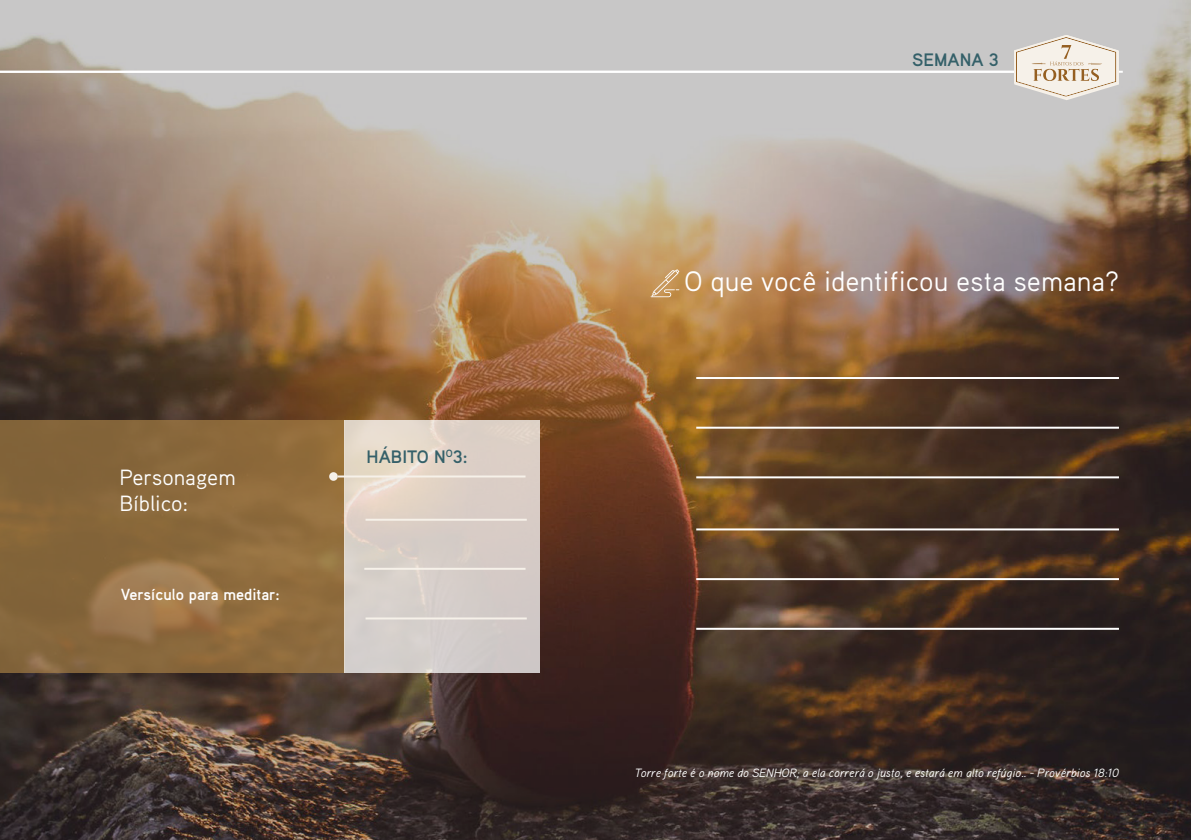
<style>
.page{position:relative;width:1191px;height:840px;background:#fff}
.page>*{position:absolute;margin:0;border:0;box-sizing:border-box;transform-origin:0 0}
.t1{font:28px "Aaux Pro OT";color:#fff}
.t2{font:22px/26.4px "Aaux Pro OT";color:#fff}
.t3{font:700 18px "Aaux Pro OT";color:#346069}
.t4{font:700 16px "Aaux Pro OT";color:#fff}
.t5{font:italic 12px "Aaux Pro OT";color:#fff}
</style>
<div class="page">
<img style="left:0;top:0;width:1191px;height:839px">
<hr style="left:0;top:71px;width:1122px;height:2px;background:#fff">
<svg style="left:0;top:420px;width:344px;height:252px;background:#8c6a3d"></svg>
<hr style="left:696px;top:528px;width:423px;height:2px;background:#fff">
<hr style="left:696px;top:377px;width:423px;height:2px;background:#fff">
<hr style="left:696px;top:577px;width:423px;height:2px;background:#fff">
<hr style="left:696px;top:426px;width:423px;height:2px;background:#fff">
<hr style="left:696px;top:627px;width:423px;height:2px;background:#fff">
<hr style="left:696px;top:476px;width:423px;height:2px;background:#fff">
<svg style="left:650px;top:269px;width:29px;height:28px"></svg>
<svg style="left:344px;top:420px;width:196px;height:252px;background:#dad0c8"></svg>
<div style="left:329px;top:472px;width:9px;height:8px;background:#f6f1e9;border-radius:50%"></div>
<hr style="left:338px;top:475px;width:187px;height:2px;background:#f6f1e9">
<hr style="left:365px;top:518px;width:162px;height:2px;background:#f6f1e9">
<hr style="left:364px;top:567px;width:161px;height:2px;background:#f6f1e9">
<hr style="left:365px;top:617px;width:162px;height:2px;background:#f6f1e9">
<svg style="left:1014px;top:35px;width:105px;height:65px;background:#e2dacf"></svg>
<p class="t2" style="left:119px;top:463px;width:118px">Personagem<br>Bíblico:</p>
<p class="t4" style="left:121px;top:584px;width:161px">Versículo para meditar:</p>
<p class="t3" style="left:366px;top:445px;width:103px">HÁBITO N<sup>O</sup>3:</p>
<p class="t3" style="left:912px;top:48px;width:88px">SEMANA 3</p>
<p class="t1" style="left:684px;top:263px;width:436px">O que você identificou esta semana?</p>
<p class="t5" style="left:634px;top:764px;width:486px">Torre forte é o nome do SENHOR; a ela correrá o justo, e estará em alto refúgio.. - Provérbios 18:10</p>
</div>
